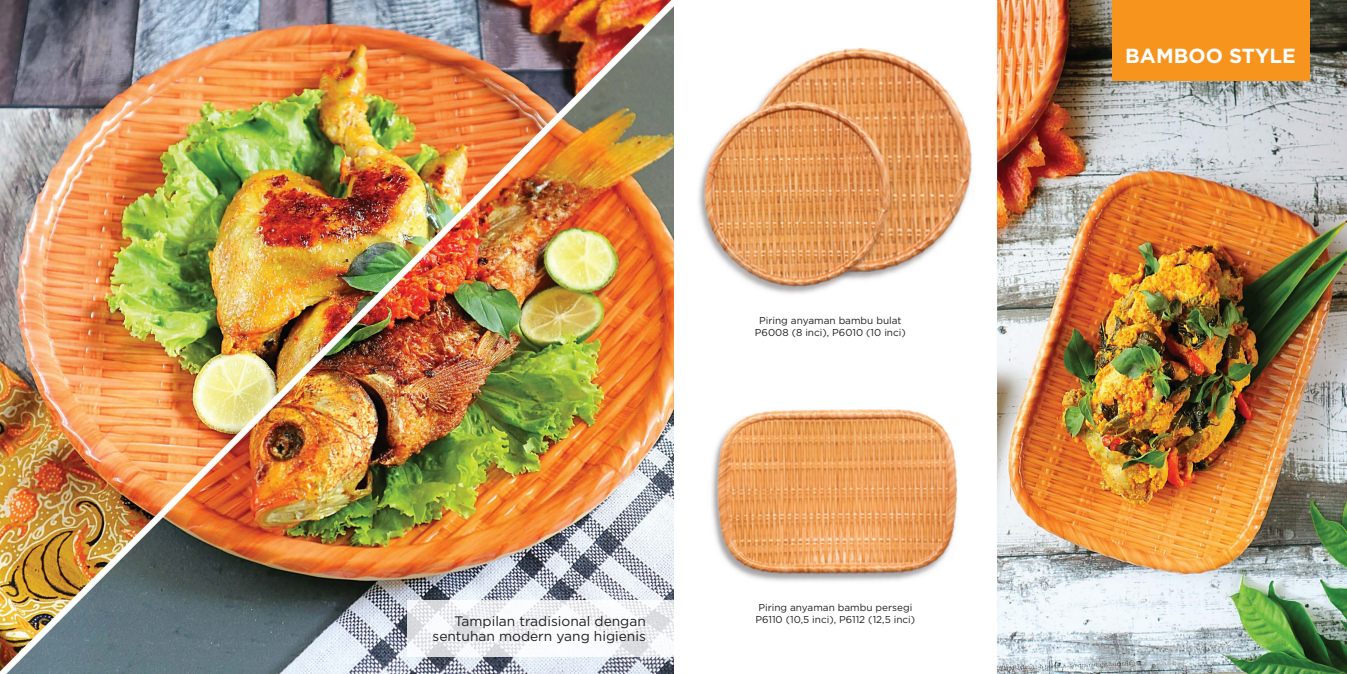
<style>
.page{position:relative;width:1347px;height:674px;background:#fff}
.page>*{position:absolute;margin:0;border:0;box-sizing:border-box;transform-origin:0 0}
.t1{font:700 20.38px "Gotham";color:#fff}
.t2{font:13.75px "Gotham";color:#231f20}
.t3{font:10px/12px "Gotham";color:#231f20;text-align:center}
</style>
<div class="page">
<img style="left:0;top:0;width:1346px;height:673px">
<div style="left:1112px;top:0;width:197px;height:80px;background:#f7941e"></div>
<svg style="left:407px;top:599px;width:266px;height:57px;fill:#f6f7f9"></svg>
<p class="t3" style="left:755px;top:314px;width:152px">Piring anyaman bambu bulat<br>P6008 (8 inci), P6010 (10 inci)</p>
<p class="t3" style="left:758px;top:601px;width:156px">Piring anyaman bambu persegi</p>
<h2 class="t2" style="left:454px;top:611px;width:193px">Tampilan tradisional dengan</h2>
<p class="t3" style="left:755px;top:613px;width:161px">P6110 (10,5 inci), P6112 (12,5 inci)</p>
<h2 class="t2" style="left:432px;top:626px;width:215px">sentuhan modern yang higienis</h2>
<h1 class="t1" style="left:1125px;top:43px;width:172px">BAMBOO STYLE</h1>
</div>
